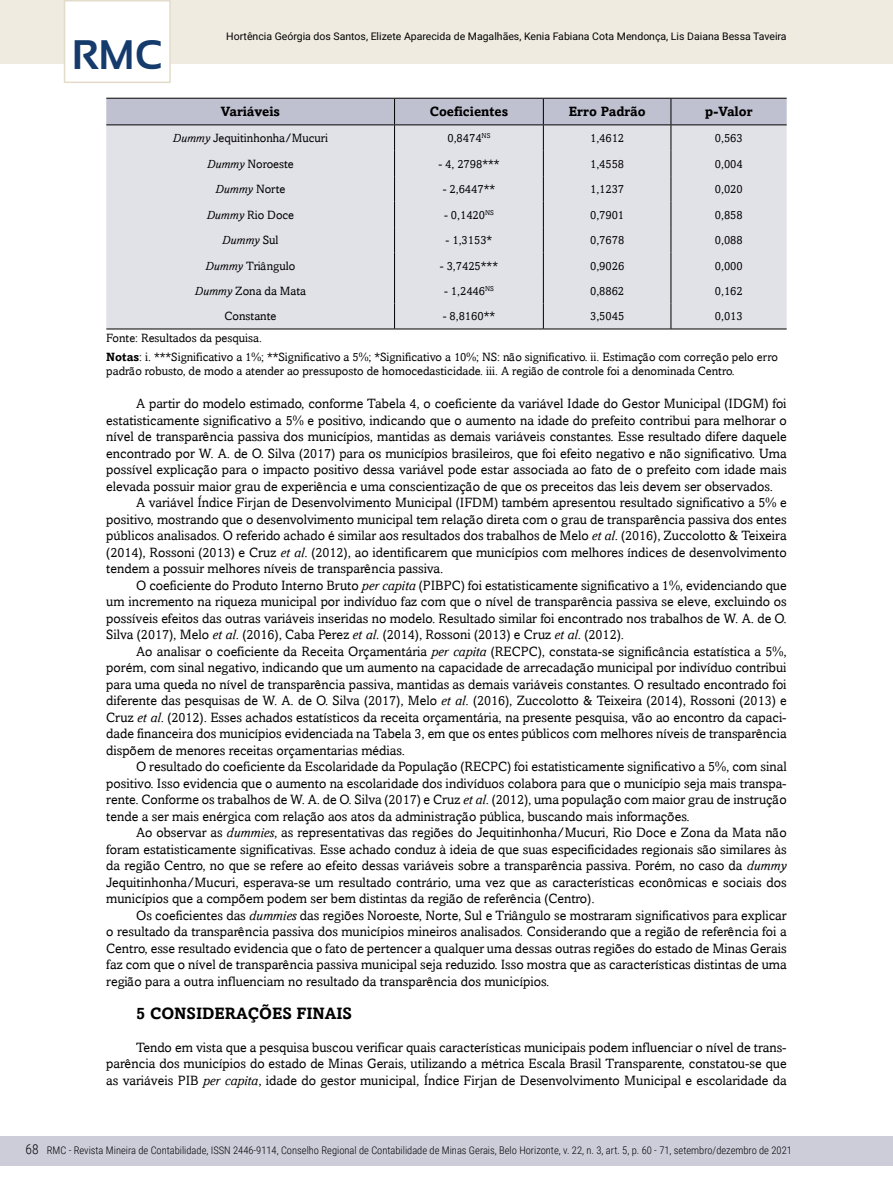
<style>
.page{position:relative;width:893px;height:1191px;background:#fff}
.page>*{position:absolute;margin:0;border:0;box-sizing:border-box;transform-origin:0 0}
.t1{font:700 41.25px "Sansation";color:#143b6b}
.t2{font:700 16.5px "Amasis";color:#000}
.t3{font:13.5px/16.5px "Amasis";color:#000;text-align:justify}
.t4{font:700 13.5px "Amasis";color:#000}
.t5{font:300 13.5px "Roboto Condensed";color:#000}
.t6{font:12px/18.6px "Amasis";color:#000}
.t7{font:italic 12px "Amasis";color:#000}
.t8{font:300 10.5px "Roboto Condensed";color:#000}
.t9{font:10.5px "Roboto";color:#000}
.s1{font-style:italic}
.s2{font-style:normal}
.s3{font-weight:700}
</style>
<div class="page">
<div style="left:0;top:1135px;width:893px;height:30px;background:#cdcdda"></div>
<div style="left:0;top:0;width:893px;height:64px;background:#efebe1"></div>
<div style="left:64px;top:0;width:107px;height:83px;background:#fff;border:2px solid #e4dcca"></div>
<hr style="left:106px;top:328px;width:289px;height:1px;background:#000">
<hr style="left:395px;top:328px;width:148px;height:1px;background:#000">
<hr style="left:543px;top:328px;width:128px;height:1px;background:#000">
<svg style="left:106px;top:98px;width:681px;height:230px"></svg>
<hr style="left:671px;top:328px;width:116px;height:1px;background:#000">
<h1 class="t1" style="left:72px;top:32px;width:92px">RMC</h1>
<p class="t9" style="left:226px;top:29px;width:562px">Hortência Geórgia dos Santos, Elizete Aparecida de Magalhães, Kenia Fabiana Cota Mendonça, Lis Daiana Bessa Taveira</p>
<p class="t4" style="left:221px;top:104px;width:61px">Variáveis</p>
<p class="t4" style="left:430px;top:104px;width:80px">Coeficientes</p>
<p class="t4" style="left:569px;top:104px;width:78px">Erro Padrão</p>
<p class="t4" style="left:705px;top:104px;width:49px">p-Valor</p>
<p class="t6" style="left:173px;top:129px;width:157px"><span class="s1">Dummy</span> Jequitinhonha/Mucuri</p>
<p class="t6" style="left:447px;top:129px;width:44px">0,8474<sup>NS</sup></p>
<p class="t6" style="left:590px;top:129px;width:36px">1,4612</p>
<p class="t6" style="left:715px;top:129px;width:29px">0,563</p>
<p class="t6" style="left:207px;top:154px;width:88px"><span class="s1">Dummy</span> Noroeste</p>
<p class="t6" style="left:438px;top:154px;width:63px">- 4, 2798***</p>
<p class="t6" style="left:590px;top:154px;width:36px">1,4558</p>
<p class="t6" style="left:715px;top:154px;width:29px">0,004</p>
<p class="t7" style="left:216px;top:182px;width:71px">Dummy <span class="s2">Norte</span></p>
<p class="t6" style="left:443px;top:180px;width:54px">- 2,6447**</p>
<p class="t6" style="left:590px;top:180px;width:36px">1,1237</p>
<p class="t6" style="left:715px;top:180px;width:29px">0,020</p>
<p class="t6" style="left:207px;top:205px;width:89px"><span class="s1">Dummy</span> Rio Doce</p>
<p class="t6" style="left:444px;top:205px;width:51px">- 0,1420<sup>NS</sup></p>
<p class="t6" style="left:590px;top:205px;width:36px">0,7901</p>
<p class="t6" style="left:715px;top:205px;width:29px">0,858</p>
<p class="t7" style="left:222px;top:233px;width:58px">Dummy <span class="s2">Sul</span></p>
<p class="t6" style="left:446px;top:231px;width:48px">- 1,3153*</p>
<p class="t6" style="left:590px;top:231px;width:36px">0,7678</p>
<p class="t6" style="left:715px;top:231px;width:29px">0,088</p>
<p class="t6" style="left:206px;top:256px;width:91px"><span class="s1">Dummy</span> Triângulo</p>
<p class="t6" style="left:440px;top:256px;width:60px">- 3,7425***</p>
<p class="t6" style="left:590px;top:256px;width:36px">0,9026</p>
<p class="t6" style="left:715px;top:256px;width:29px">0,000</p>
<p class="t6" style="left:195px;top:281px;width:113px"><span class="s1">Dummy</span> Zona da Mata</p>
<p class="t6" style="left:444px;top:281px;width:51px">- 1,2446<sup>NS</sup></p>
<p class="t6" style="left:590px;top:281px;width:36px">0,8862</p>
<p class="t6" style="left:715px;top:281px;width:29px">0,162</p>
<p class="t6" style="left:225px;top:307px;width:53px">Constante</p>
<p class="t6" style="left:443px;top:307px;width:54px">- 8,8160**</p>
<p class="t6" style="left:590px;top:307px;width:36px">3,5045</p>
<p class="t6" style="left:715px;top:307px;width:29px">0,013</p>
<p class="t6" style="left:106px;top:328px;width:673px">Fonte: Resultados da pesquisa.<br><span class="s3">Notas</span>: i. ***Significativo a 1%; **Significativo a 5%; *Significativo a 10%; NS: não significativo. ii. Estimação com correção pelo erro</p>
<p class="t6" style="left:106px;top:361px;width:630px">padrão robusto, de modo a atender ao pressuposto de homocedasticidade. iii. A região de controle foi a denominada Centro.</p>
<p class="t3" style="left:106px;top:395px;width:682px;text-indent:30px">A partir do modelo estimado, conforme Tabela 4, o coeficiente da variável Idade do Gestor Municipal (IDGM) foi estatisticamente significativo a 5% e positivo, indicando que o aumento na idade do prefeito contribui para melhorar o nível de transparência passiva dos municípios, mantidas as demais variáveis constantes. Esse resultado difere daquele encontrado por W. A. de O. Silva (2017) para os municípios brasileiros, que foi efeito negativo e não significativo. Uma possível explicação para o impacto positivo dessa variável pode estar associada ao fato de o prefeito com idade mais elevada possuir maior grau de experiência e uma conscientização de que os preceitos das leis devem ser observados.</p>
<p class="t3" style="left:106px;top:494px;width:682px;text-indent:30px">A variável Índice Firjan de Desenvolvimento Municipal (IFDM) também apresentou resultado significativo a 5% e positivo, mostrando que o desenvolvimento municipal tem relação direta com o grau de transparência passiva dos entes públicos analisados. O referido achado é similar aos resultados dos trabalhos de Melo <span class="s1">et al</span>. (2016), Zuccolotto &amp; Teixeira (2014), Rossoni (2013) e Cruz <span class="s1">et al</span>. (2012), ao identificarem que municípios com melhores índices de desenvolvimento tendem a possuir melhores níveis de transparência passiva.</p>
<p class="t3" style="left:106px;top:576px;width:682px;text-indent:30px">O coeficiente do Produto Interno Bruto <span class="s1">per capita</span> (PIBPC) foi estatisticamente significativo a 1%, evidenciando que um incremento na riqueza municipal por indivíduo faz com que o nível de transparência passiva se eleve, excluindo os possíveis efeitos das outras variáveis inseridas no modelo. Resultado similar foi encontrado nos trabalhos de W. A. de O.<br>Silva (2017), Melo <span class="s1">et al</span>. (2016), Caba Perez <span class="s1">et al.</span> (2014), Rossoni (2013) e Cruz <span class="s1">et al</span>. (2012).</p>
<p class="t3" style="left:106px;top:642px;width:682px;text-indent:30px">Ao analisar o coeficiente da Receita Orçamentária <span class="s1">per capita</span> (RECPC), constata-se significância estatística a 5%, porém, com sinal negativo, indicando que um aumento na capacidade de arrecadação municipal por indivíduo contribui para uma queda no nível de transparência passiva, mantidas as demais variáveis constantes. O resultado encontrado foi diferente das pesquisas de W. A. de O. Silva (2017), Melo <span class="s1">et al</span>. (2016), Zuccolotto &amp; Teixeira (2014), Rossoni (2013) e Cruz <span class="s1">et al</span>. (2012). Esses achados estatísticos da receita orçamentária, na presente pesquisa, vão ao encontro da capaci&shy;dade financeira dos municípios evidenciada na Tabela 3, em que os entes públicos com melhores níveis de transparência dispõem de menores receitas orçamentarias médias.</p>
<p class="t3" style="left:106px;top:758px;width:682px;text-indent:30px">O resultado do coeficiente da Escolaridade da População (RECPC) foi estatisticamente significativo a 5%, com sinal positivo. Isso evidencia que o aumento na escolaridade dos indivíduos colabora para que o município seja mais transpa&shy;rente. Conforme os trabalhos de W. A. de O. Silva (2017) e Cruz <span class="s1">et al</span>. (2012), uma população com maior grau de instrução tende a ser mais enérgica com relação aos atos da administração pública, buscando mais informações.</p>
<p class="t3" style="left:106px;top:824px;width:682px;text-indent:30px">Ao observar as <span class="s1">dummies</span>, as representativas das regiões do Jequitinhonha/Mucuri, Rio Doce e Zona da Mata não foram estatisticamente significativas. Esse achado conduz à ideia de que suas especificidades regionais são similares às da região Centro, no que se refere ao efeito dessas variáveis sobre a transparência passiva. Porém, no caso da <span class="s1">dummy </span>Jequitinhonha/Mucuri, esperava-se um resultado contrário, uma vez que as características econômicas e sociais dos municípios que a compõem podem ser bem distintas da região de referência (Centro).</p>
<p class="t3" style="left:106px;top:906px;width:682px;text-indent:30px">Os coeficientes das <span class="s1">dummies</span> das regiões Noroeste, Norte, Sul e Triângulo se mostraram significativos para explicar o resultado da transparência passiva dos municípios mineiros analisados. Considerando que a região de referência foi a Centro, esse resultado evidencia que o fato de pertencer a qualquer uma dessas outras regiões do estado de Minas Gerais faz com que o nível de transparência passiva municipal seja reduzido. Isso mostra que as características distintas de uma região para a outra influenciam no resultado da transparência dos municípios.</p>
<p class="t2" style="left:136px;top:1003px;width:217px">5 CONSIDERAÇÕES FINAIS</p>
<p class="t3" style="left:106px;top:1038px;width:682px;text-indent:30px">Tendo em vista que a pesquisa buscou verificar quais características municipais podem influenciar o nível de trans&shy;parência dos municípios do estado de Minas Gerais, utilizando a métrica Escala Brasil Transparente, constatou-se que as variáveis PIB <span class="s1">per capita</span>, idade do gestor municipal, Índice Firjan de Desenvolvimento Municipal e escolaridade da</p>
<p class="t5" style="left:26px;top:1140px;width:15px">68</p>
<p class="t8" style="left:47px;top:1143px;width:747px">RMC - Revista Mineira de Contabilidade, ISSN 2446-9114, Conselho Regional de Contabilidade de Minas Gerais, Belo Horizonte, v. 22, n. 3, art. 5, p. 60 - 71, setembro/dezembro de 2021</p>
</div>
